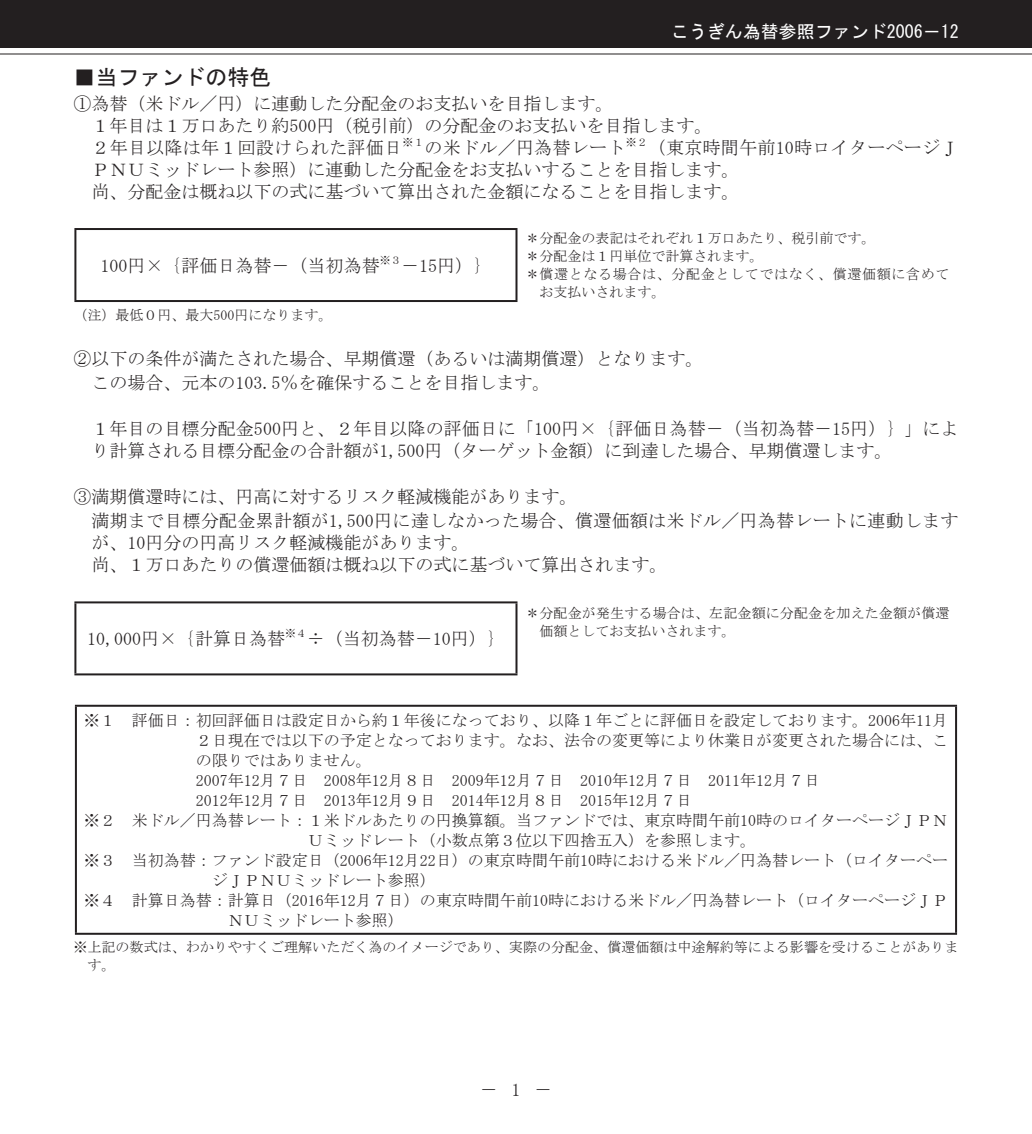
<style>
.page{position:relative;width:1032px;height:1134px;background:#fff}
.page>*{position:absolute;margin:0;border:0;box-sizing:border-box;transform-origin:0 0}
.t1{font:22px "MS Gothic";color:#231f20}
.t2{font:18px/22px "MS Mincho";color:#231f20}
.t3{font:18px "MS Gothic";color:#fff}
.t4{font:16px "MS Mincho";color:#231f20}
.t5{font:14px/18px "MS Mincho";letter-spacing:.005em;color:#231f20}
.t6{font:14px "MS Mincho";letter-spacing:.05em;color:#231f20}
</style>
<div class="page">
<div style="left:0;top:0;width:1032px;height:48px;background:#231f20"></div>
<hr style="left:0;top:53px;width:1032px;height:1px;background:#231f20">
<hr style="left:74px;top:228px;width:443px;height:2px;background:#231f20">
<hr style="left:74px;top:230px;width:2px;height:70px;background:#231f20">
<hr style="left:515px;top:230px;width:2px;height:70px;background:#231f20">
<hr style="left:74px;top:300px;width:443px;height:2px;background:#231f20">
<hr style="left:74px;top:601px;width:443px;height:2px;background:#231f20">
<hr style="left:74px;top:603px;width:2px;height:70px;background:#231f20">
<hr style="left:515px;top:603px;width:2px;height:70px;background:#231f20">
<hr style="left:74px;top:673px;width:443px;height:2px;background:#231f20">
<hr style="left:75px;top:705px;width:882px;height:2px;background:#231f20">
<hr style="left:75px;top:707px;width:2px;height:226px;background:#231f20">
<hr style="left:955px;top:707px;width:2px;height:226px;background:#231f20">
<hr style="left:75px;top:933px;width:882px;height:2px;background:#231f20">
<p class="t3" style="left:671px;top:23px;width:289px">こうぎん為替参照ファンド2006－12</p>
<p class="t1" style="left:73px;top:66px;width:200px">■当ファンドの特色</p>
<p class="t2" style="left:91px;top:92px;width:868px;text-indent:-18px">①為替（米ドル／円）に連動した分配金のお支払いを目指します。<br>１年目は１万口あたり約500円（税引前）の分配金のお支払いを目指します。<br>２年目以降は年１回設けられた評価日<sup>※１</sup>の米ドル／円為替レート<sup>※２</sup>（東京時間午前10時ロイターページＪＰＮＵミッドレート参照）に連動した分配金をお支払いすることを目指します。<br>尚、分配金は概ね以下の式に基づいて算出された金額になることを目指します。</p>
<p class="t2" style="left:101px;top:254px;width:392px">100円×｛評価日為替－（当初為替<sup>※３</sup>－15円）｝</p>
<p class="t5" style="left:525px;top:229px;width:351px">＊分配金の表記はそれぞれ１万口あたり、税引前です。</p>
<p class="t5" style="left:525px;top:247px;width:239px">＊分配金は１円単位で計算されます。</p>
<p class="t6" style="left:525px;top:267px;width:425px">＊償還となる場合は、分配金としてではなく、償還価額に含めて</p>
<p class="t5" style="left:539px;top:283px;width:127px">お支払いされます。</p>
<p class="t5" style="left:73px;top:306px;width:260px">（注）最低０円、最大500円になります。</p>
<p class="t2" style="left:91px;top:347px;width:614px;line-height:24px;text-indent:-18px">②以下の条件が満たされた場合、早期償還（あるいは満期償還）となります。この場合、元本の103.5％を確保することを目指します。</p>
<p class="t2" style="left:91px;top:418px;width:869px">１年目の目標分配金500円と、２年目以降の評価日に「100円×｛評価日為替－（当初為替－15円）｝」により計算される目標分配金の合計額が1,500円（ターゲット金額）に到達した場合、早期償還します。</p>
<p class="t2" style="left:91px;top:485px;width:868px;line-height:24px;text-indent:-18px">③満期償還時には、円高に対するリスク軽減機能があります。<br>満期まで目標分配金累計額が1,500円に達しなかった場合、償還価額は米ドル／円為替レートに連動します</p>
<p class="t2" style="left:91px;top:532px;width:578px">が、10円分の円高リスク軽減機能があります。<br>尚、１万口あたりの償還価額は概ね以下の式に基づいて算出されます。</p>
<p class="t2" style="left:87px;top:627px;width:419px">10,000円×｛計算日為替<sup>※４</sup>÷（当初為替－10円）｝</p>
<p class="t5" style="left:539px;top:604px;width:411px;text-indent:-14px">＊分配金が発生する場合は、左記金額に分配金を加えた金額が償還価額としてお支払いされます。</p>
<p class="t4" style="left:84px;top:712px;width:866px">※１　評価日：初回評価日は設定日から約１年後になっており、以降１年ごとに評価日を設定しております。2006年11月</p>
<p class="t4" style="left:196px;top:732px;width:754px">２日現在では以下の予定となっております。なお、法令の変更等により休業日が変更された場合には、こ</p>
<p class="t4" style="left:196px;top:752px;width:177px">の限りではありません。</p>
<p class="t4" style="left:196px;top:772px;width:625px">2007年12月７日　2008年12月８日　2009年12月７日　2010年12月７日　2011年12月７日</p>
<p class="t4" style="left:196px;top:792px;width:497px">2012年12月７日　2013年12月９日　2014年12月８日　2015年12月７日</p>
<p class="t4" style="left:84px;top:812px;width:866px">※２　米ドル／円為替レート：１米ドルあたりの円換算額。当ファンドでは、東京時間午前10時のロイターページＪＰＮ</p>
<p class="t4" style="left:308px;top:832px;width:449px">Ｕミッドレート（小数点第３位以下四捨五入）を参照します。</p>
<p class="t4" style="left:84px;top:852px;width:866px">※３　当初為替：ファンド設定日（2006年12月22日）の東京時間午前10時における米ドル／円為替レート（ロイターペー</p>
<p class="t4" style="left:212px;top:872px;width:225px">ジＪＰＮＵミッドレート参照）</p>
<p class="t4" style="left:84px;top:892px;width:866px">※４　計算日為替：計算日（2016年12月７日）の東京時間午前10時における米ドル／円為替レート（ロイターページＪＰ</p>
<p class="t4" style="left:228px;top:912px;width:177px">ＮＵミッドレート参照）</p>
<p class="t5" style="left:87px;top:938px;width:872px;text-indent:-14px">※上記の数式は、わかりやすくご理解いただく為のイメージであり、実際の分配金、償還価額は中途解約等による影響を受けることがあります。</p>
<p class="t2" style="left:511px;top:1079px;width:10px">1</p>
<p class="t2" style="left:480px;top:1079px;width:73px">－　　－</p>
</div>
